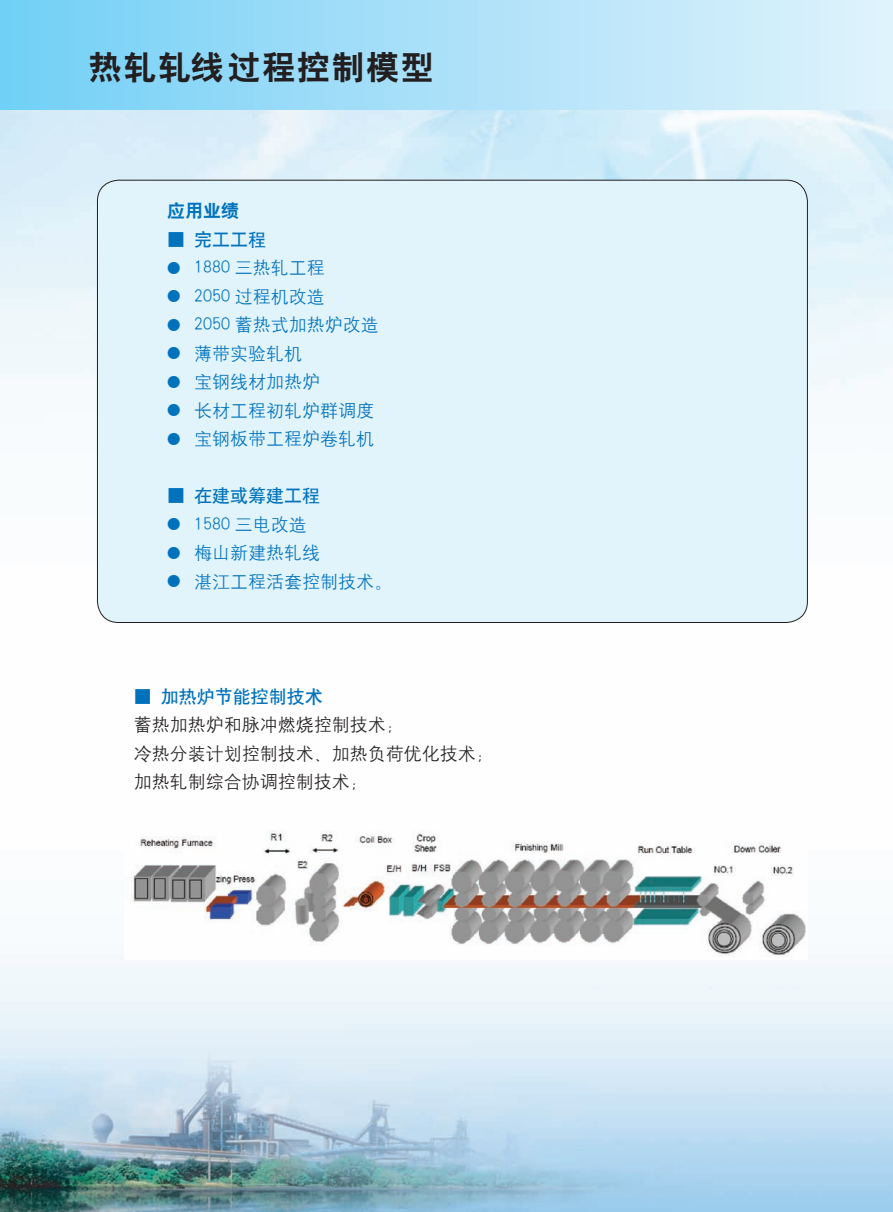
<style>
.page{position:relative;width:893px;height:1212px;background:#fff}
.page>*{position:absolute;margin:0;border:0;box-sizing:border-box;transform-origin:0 0}
.t1{font:33px "Heiti CSEG";letter-spacing:.05em;color:#231f20}
.t2{font:18px "H Yg 2 gj";color:#0072bc}
.t3{font:18px/28.5px "H Yg 2 gj";color:#231f20}
.t4{font:18px "H Yb 1 gj";color:#0072bc}
.t5{font:18px "H Yb 2 gj";color:#0072bc}
.s1{font-size:13.5px}
.s2{font-family:"H Yb 1 gj";color:#0072bc}
</style>
<div class="page">
<img style="left:0;top:110px;width:893px;height:1102px">
<div style="left:0;top:0;width:893px;height:110px;background:linear-gradient(to right,#73cff6,#e1f2fc)"></div>
<div style="left:97px;top:180px;width:710px;height:442px;background:#e1f4fc;border-radius:21px"></div>
<img style="left:125px;top:831px;width:683px;height:129px">
<p class="t1" style="left:89px;top:50px;width:346px">热轧轧线过程控制模型</p>
<p class="t5" style="left:167px;top:202px;width:73px">应用业绩</p>
<p class="t4" style="left:167px;top:230px;width:100px">■ 完工工程</p>
<p class="t2" style="left:167px;top:259px;width:159px"><span class="s1">●</span> 1880 三热轧工程</p>
<p class="t2" style="left:167px;top:287px;width:159px"><span class="s1">●</span> 2050 过程机改造</p>
<p class="t2" style="left:167px;top:316px;width:213px"><span class="s1">●</span> 2050 蓄热式加热炉改造</p>
<p class="t2" style="left:167px;top:344px;width:136px"><span class="s1">●</span> 薄带实验轧机</p>
<p class="t2" style="left:167px;top:373px;width:154px"><span class="s1">●</span> 宝钢线材加热炉</p>
<p class="t2" style="left:167px;top:401px;width:208px"><span class="s1">●</span> 长材工程初轧炉群调度</p>
<p class="t2" style="left:167px;top:430px;width:208px"><span class="s1">●</span> 宝钢板带工程炉卷轧机</p>
<p class="t4" style="left:167px;top:487px;width:154px">■ 在建或筹建工程</p>
<p class="t2" style="left:167px;top:515px;width:141px"><span class="s1">●</span> 1580 三电改造</p>
<p class="t2" style="left:167px;top:544px;width:154px"><span class="s1">●</span> 梅山新建热轧线</p>
<p class="t2" style="left:167px;top:572px;width:226px"><span class="s1">●</span> 湛江工程活套控制技术。</p>
<p class="t3" style="left:134px;top:682px;width:361px"><span class="s2">■ 加热炉节能控制技术<br></span>蓄热加热炉和脉冲燃烧控制技术；<br>冷热分装计划控制技术、加热负荷优化技术；加热轧制综合协调控制技术；</p>
</div>
